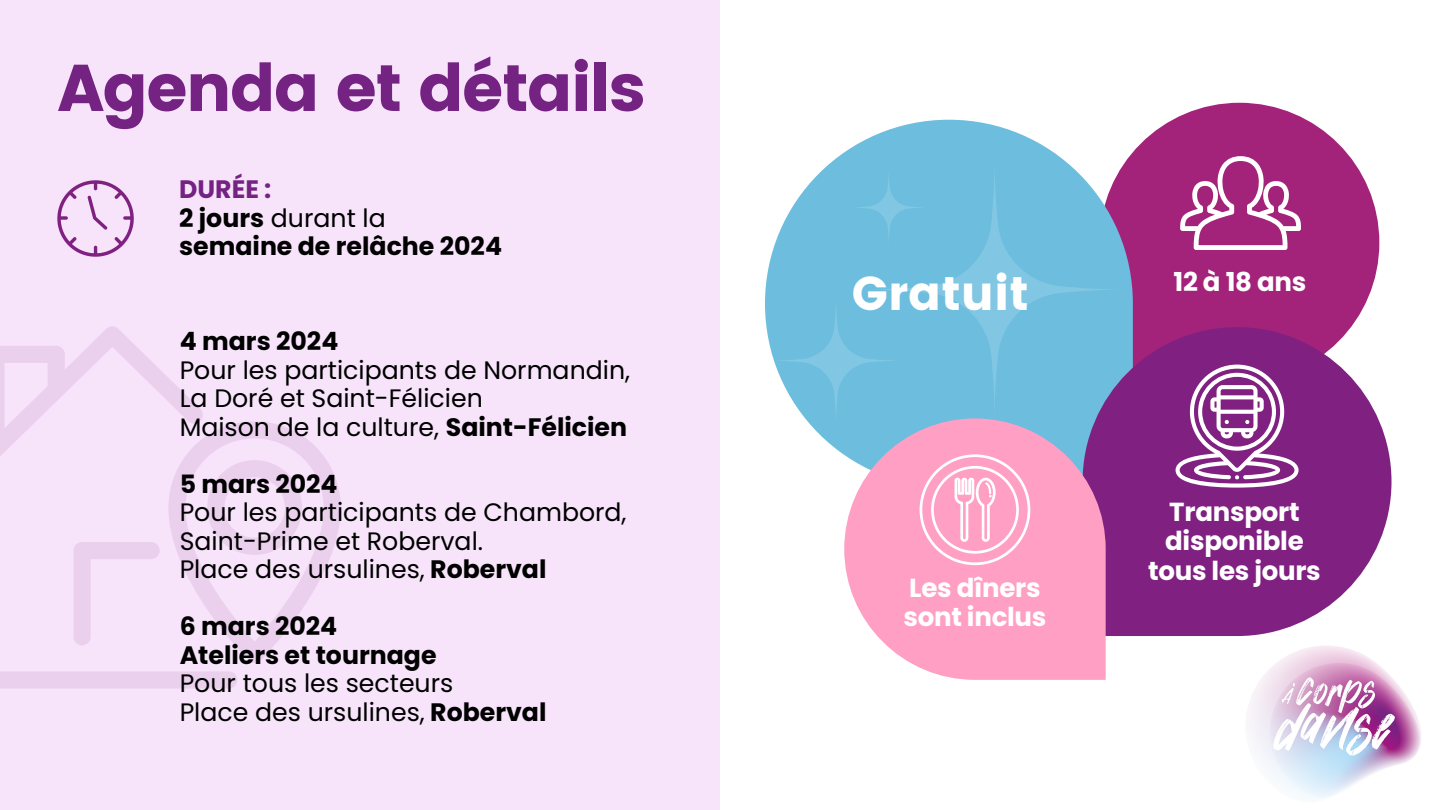
<style>
.page{position:relative;width:1440px;height:810px;background:#fff}
.page>*{position:absolute;margin:0;border:0;box-sizing:border-box;transform-origin:0 0}
.t1{font:65.8px "Poppins";letter-spacing:-.03em;color:#742383}
.t2{font:47.4px "Poppins";color:#fff}
.t3{font:700 26.1px/29.2px "Poppins";letter-spacing:-.01em;color:#fff;text-align:center}
.t4{font:25.2px/28.5px "Poppins";color:#000}
.t5{font:700 25.2px "Poppins";color:#000}
.t6{font:700 25.2px "Poppins";color:#742383}
.s1{font-weight:700}
</style>
<div class="page">
<div style="left:0;top:0;width:720px;height:810px;background:#f7e4fa"></div>
<svg style="left:1135px;top:103px;width:244px;height:224px;background:#b1438d"></svg>
<svg style="left:765px;top:120px;width:284px;height:335px;fill:#6cbdde"></svg>
<svg style="left:1106px;top:327px;width:286px;height:309px;background:#8c348c"></svg>
<svg style="left:844px;top:430px;width:262px;height:250px;background:#f3a5c7"></svg>
<svg style="left:854px;top:149px;width:281px;height:281px;background:#77b6d9"></svg>
<svg style="left:765px;top:290px;width:142px;height:142px;background:#7cc4e1"></svg>
<svg style="left:845px;top:164px;width:87px;height:87px;background:#6dbdde"></svg>
<svg style="left:57px;top:180px;width:77px;height:77px"></svg>
<svg style="left:1180px;top:156px;width:121px;height:94px"></svg>
<svg style="left:0;top:326px;width:341px;height:363px"></svg>
<svg style="left:920px;top:454px;width:110px;height:111px"></svg>
<svg style="left:1176px;top:365px;width:123px;height:123px"></svg>
<img style="left:1224px;top:589px;width:197px;height:208px">
<img style="left:1260px;top:654px;width:144px;height:120px">
<p class="t1" style="left:57px;top:50px;width:590px">Agenda et détails</p>
<p class="t6" style="left:179px;top:172px;width:94px">DURÉE :</p>
<p class="t4" style="left:179px;top:204px;width:208px"><span class="s1">2 jours</span> durant la</p>
<p class="t5" style="left:179px;top:229px;width:324px">semaine de relâche 2024</p>
<p class="t5" style="left:180px;top:324px;width:160px">4 mars 2024</p>
<p class="t4" style="left:180px;top:356px;width:452px">Pour les participants de Normandin,<br>La Doré et Saint-Félicien</p>
<p class="t4" style="left:180px;top:413px;width:449px">Maison de la culture, <span class="s1">Saint-Félicien</span></p>
<p class="t5" style="left:180px;top:466px;width:160px">5 mars 2024</p>
<p class="t4" style="left:180px;top:498px;width:448px">Pour les participants de Chambord,<br>Saint-Prime et Roberval.</p>
<p class="t4" style="left:180px;top:555px;width:368px">Place des ursulines, <span class="s1">Roberval</span></p>
<p class="t5" style="left:180px;top:609px;width:159px">6 mars 2024</p>
<p class="t5" style="left:180px;top:637px;width:258px">Ateliers et tournage</p>
<p class="t4" style="left:180px;top:669px;width:275px">Pour tous les secteurs</p>
<p class="t4" style="left:180px;top:698px;width:368px">Place des ursulines, <span class="s1">Roberval</span></p>
<p class="t2" style="left:852px;top:266px;width:179px">Gratuit</p>
<p class="t3" style="left:909px;top:573px;width:133px">Les dîners</p>
<p class="t3" style="left:903px;top:603px;width:145px">sont inclus</p>
<p class="t3" style="left:1174px;top:267px;width:134px">12 à 18 ans</p>
<p class="t3" style="left:1148px;top:498px;width:174px">Transport disponible tous les jours</p>
</div>
